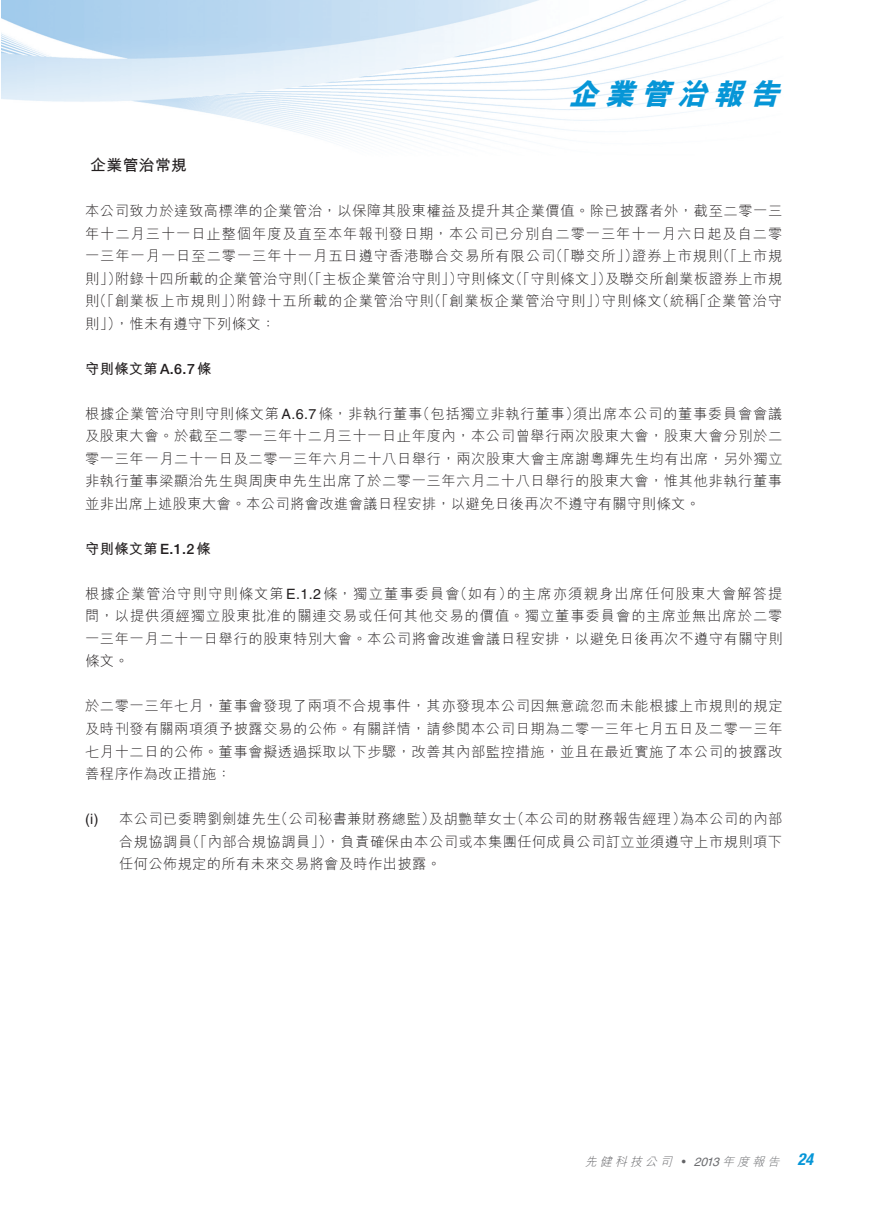
<style>
.page{position:relative;width:893px;height:1212px;background:#fff}
.page>*{position:absolute;margin:0;border:0;box-sizing:border-box;transform-origin:0 0}
.t1{font:italic 800 30px "M Hei HK";color:#0696d7}
._3__標題{font:700 15.75px "M Hei HK";letter-spacing:.03em;color:#231f20}
._1__內文{font:300 14.25px/22.5px "M Hei HK";letter-spacing:.045em;color:#231f20;text-align:justify}
._4__副標題{font:700 14.25px "M Hei HK";letter-spacing:.03em;color:#231f20}
.t2{font:italic 300 12px "M Hei HK";color:#636366}
.s1{font-family:"Helvetica Neue LT Std";font-weight:500}
.s2{font-family:"Helvetica LT Std";font-weight:400}
.s3{font-family:"Helvetica LT Std";font-weight:400;font-style:normal;font-stretch:condensed}
.s4{font-family:"Helvetica LT Std";font-weight:400;color:#6c6d70}
.s5{color:#6c6d70}
.s6{font-family:"Helvetica Neue LT Std";font-weight:700;font-stretch:condensed;font-size:16.5px;color:#0696d7}
</style>
<div class="page">
<img style="left:2px;top:0;width:759px;height:142px">
<h1 class="t1" style="left:568px;top:79px;width:220px">企業管治報告</h1>
<p class="_3__標題" style="left:90px;top:154px;width:98px">企業管治常規</p>
<p class="_1__內文" style="left:85px;top:200px;width:699px">本公司致力於達致高標準的企業管治，以保障其股東權益及提升其企業價值。除已披露者外，截至二零一三年十二月三十一日止整個年度及直至本年報刊發日期，本公司已分別自二零一三年十一月六日起及自二零一三年一月一日至二零一三年十一月五日遵守香港聯合交易所有限公司（「聯交所」）證券上市規則（「上市規則」）附錄十四所載的企業管治守則（「主板企業管治守則」）守則條文（「守則條文」）及聯交所創業板證券上市規則（「創業板上市規則」）附錄十五所載的企業管治守則（「創業板企業管治守則」）守則條文（統稱「企業管治守則」），惟未有遵守下列條文：</p>
<p class="_4__副標題" style="left:85px;top:358px;width:128px">守則條文第<span class="s1">A.6.7</span>條</p>
<p class="_1__內文" style="left:85px;top:402px;width:699px">根據企業管治守則守則條文第<span class="s2">A.6.7</span>條，非執行董事（包括獨立非執行董事）須出席本公司的董事委員會會議及股東大會。於截至二零一三年十二月三十一日止年度內，本公司曾舉行兩次股東大會，股東大會分別於二零一三年一月二十一日及二零一三年六月二十八日舉行，兩次股東大會主席謝粵輝先生均有出席，另外獨立非執行董事梁顯治先生與周庚申先生出席了於二零一三年六月二十八日舉行的股東大會，惟其他非執行董事並非出席上述股東大會。本公司將會改進會議日程安排，以避免日後再次不遵守有關守則條文。</p>
<p class="_4__副標題" style="left:85px;top:538px;width:127px">守則條文第<span class="s1">E.1.2</span>條</p>
<p class="_1__內文" style="left:85px;top:582px;width:699px">根據企業管治守則守則條文第<span class="s2">E.1.2</span>條，獨立董事委員會（如有）的主席亦須親身出席任何股東大會解答提問，以提供須經獨立股東批准的關連交易或任何其他交易的價值。獨立董事委員會的主席並無出席於二零一三年一月二十一日舉行的股東特別大會。本公司將會改進會議日程安排，以避免日後再次不遵守有關守則條文。</p>
<p class="_1__內文" style="left:85px;top:695px;width:699px">於二零一三年七月，董事會發現了兩項不合規事件，其亦發現本公司因無意疏忽而未能根據上市規則的規定及時刊發有關兩項須予披露交易的公佈。有關詳情，請參閱本公司日期為二零一三年七月五日及二零一三年七月十二日的公佈。董事會擬透過採取以下步驟，改善其內部監控措施，並且在最近實施了本公司的披露改善程序作為改正措施：</p>
<p class="_1__內文" style="left:119px;top:807px;width:665px;text-indent:-34px"><span class="s2">(i)</span> 本公司已委聘劉劍雄先生（公司秘書兼財務總監）及胡艷華女士（本公司的財務報告經理）為本公司的內部合規協調員（「內部合規協調員」），負責確保由本公司或本集團任何成員公司訂立並須遵守上市規則項下任何公佈規定的所有未來交易將會及時作出披露。</p>
<p class="t2" style="left:585px;top:1156px;width:230px">先健科技公司 <span class="s3">•</span> <span class="s4">2013</span><span class="s5">年度報告</span> <span class="s6">24</span></p>
</div>
